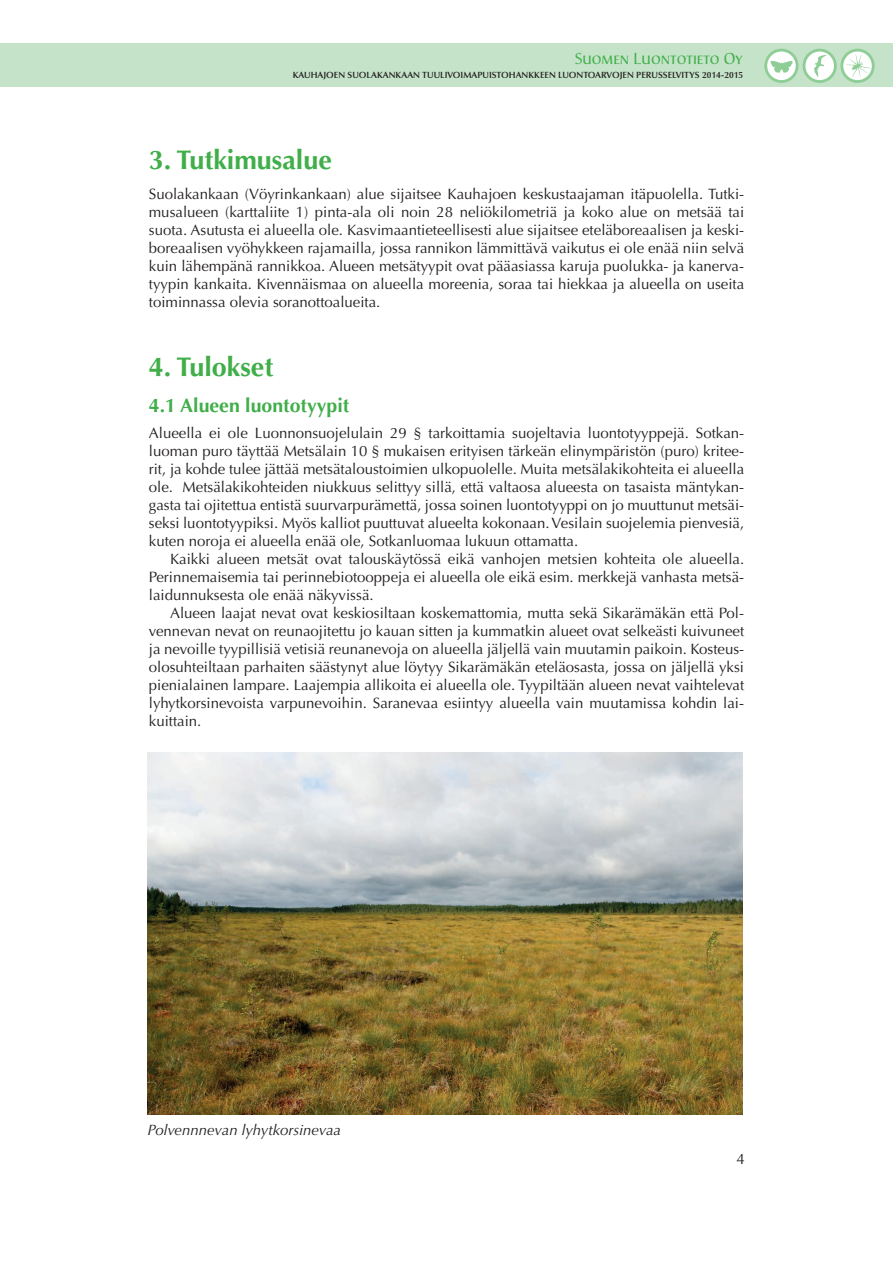
<style>
.page{position:relative;width:893px;height:1263px;background:#fff}
.page>*{position:absolute;margin:0;border:0;box-sizing:border-box;transform-origin:0 0}
.t1{font:700 27px "Optima";color:#40ae49}
.t2{font:700 19.5px "Optima";color:#40ae49}
.t3{font:15.6px "Christiana Regular SC";color:#40ae49}
.t4{font:15px/18px "Optima";color:#231f20;text-align:justify}
.t5{font:italic 15px "Optima";color:#231f20}
.t6{font:600 9px "Optima";color:#231f20}
</style>
<div class="page">
<div style="left:0;top:43px;width:893px;height:44px;background:#c4e3c8"></div>
<svg style="left:766px;top:50px;width:31px;height:32px"></svg>
<div style="left:764px;top:49px;width:34px;height:34px;border:3px solid #8fcd97;border-radius:50%"></div>
<svg style="left:771px;top:58px;width:22px;height:15px"></svg>
<svg style="left:842px;top:50px;width:31px;height:32px"></svg>
<div style="left:840px;top:49px;width:35px;height:34px;border:3px solid #8fcd97;border-radius:50%"></div>
<svg style="left:845px;top:54px;width:25px;height:23px"></svg>
<svg style="left:804px;top:50px;width:31px;height:32px"></svg>
<div style="left:803px;top:49px;width:34px;height:34px;border:3px solid #8fcd97;border-radius:50%"></div>
<svg style="left:814px;top:55px;width:12px;height:22px"></svg>
<img style="left:147px;top:753px;width:596px;height:361px">
<p class="t3" style="left:575px;top:49px;width:170px">Suomen Luontotieto Oy</p>
<p class="t6" style="left:293px;top:69px;width:452px">KAUHAJOEN SUOLAKANKAAN TUULIVOIMAPUISTOHANKKEEN LUONTOARVOJEN PERUSS ELVITYS 2014-2015</p>
<h1 class="t1" style="left:149px;top:144px;width:185px">3. Tutkimusalue</h1>
<p class="t4" style="left:149px;top:185px;width:597px">Suolakankaan (Vöyrinkankaan) alue sijaitsee Kauhajoen keskustaajaman itäpuolella. Tutki&shy;musalueen (karttaliite 1) pinta-ala oli noin 28 neliökilometriä ja koko alue on metsää tai suota. Asutusta ei alueella ole. Kasvimaantieteellisesti alue sijaitsee eteläboreaalisen ja keski&shy;boreaalisen vyöhykkeen rajamailla, jossa rannikon lämmittävä vaikutus ei ole enää niin selvä kuin lähempänä rannikkoa. Alueen metsätyypit ovat pääasiassa karuja puolukka- ja kanerva&shy;tyypin kankaita. Kivennäismaa on alueella moreenia, soraa tai hiekkaa ja alueella on useita toiminnassa olevia soranottoalueita.</p>
<h1 class="t1" style="left:149px;top:351px;width:126px">4. Tulokset</h1>
<h2 class="t2" style="left:149px;top:394px;width:202px">4.1 Alueen luontotyypit</h2>
<p class="t4" style="left:149px;top:424px;width:597px">Alueella ei ole Luonnonsuojelulain 29 § tarkoittamia suojeltavia luontotyyppejä. Sotkan&shy;luoman puro täyttää Metsälain 10 § mukaisen erityisen tärkeän elinympäristön (puro) kritee&shy;rit, ja kohde tulee jättää metsätaloustoimien ulkopuolelle. Muita metsälakikohteita ei alueella ole. Metsälakikohteiden niukkuus selittyy sillä, että valtaosa alueesta on tasaista mäntykan&shy;gasta tai ojitettua entistä suurvarpurämettä, jossa soinen luontotyyppi on jo muuttunut metsäi&shy;seksi luontotyypiksi. Myös kalliot puuttuvat alueelta kokonaan. Vesilain suojelemia pienvesiä, kuten noroja ei alueella enää ole, Sotkanluomaa lukuun ottamatta.</p>
<p class="t4" style="left:149px;top:550px;width:597px;text-indent:21px">Kaikki alueen metsät ovat talouskäytössä eikä vanhojen metsien kohteita ole alueella.<br>Perinnemaisemia tai perinnebiotooppeja ei alueella ole eikä esim. merkkejä vanhasta metsä&shy;laidunnuksesta ole enää näkyvissä.</p>
<p class="t4" style="left:149px;top:604px;width:597px;text-indent:21px">Alueen laajat nevat ovat keskiosiltaan koskemattomia, mutta sekä Sikarämäkän että Pol&shy;vennevan nevat on reunaojitettu jo kauan sitten ja kummatkin alueet ovat selkeästi kuivuneet ja nevoille tyypillisiä vetisiä reunanevoja on alueella jäljellä vain muutamin paikoin. Kosteus&shy;olosuhteiltaan parhaiten säästynyt alue löytyy Sikarämäkän eteläosasta, jossa on jäljellä yksi pienialainen lampare. Laajempia allikoita ei alueella ole. Tyypiltään alueen nevat vaihtelevat lyhytkorsinevoista varpunevoihin. Saranevaa esiintyy alueella vain muutamissa kohdin lai&shy;kuittain.</p>
<p class="t5" style="left:147px;top:1121px;width:195px">Polvennnevan lyhytkorsinevaa</p>
<p class="t4" style="left:736px;top:1150px;width:10px">4</p>
</div>
